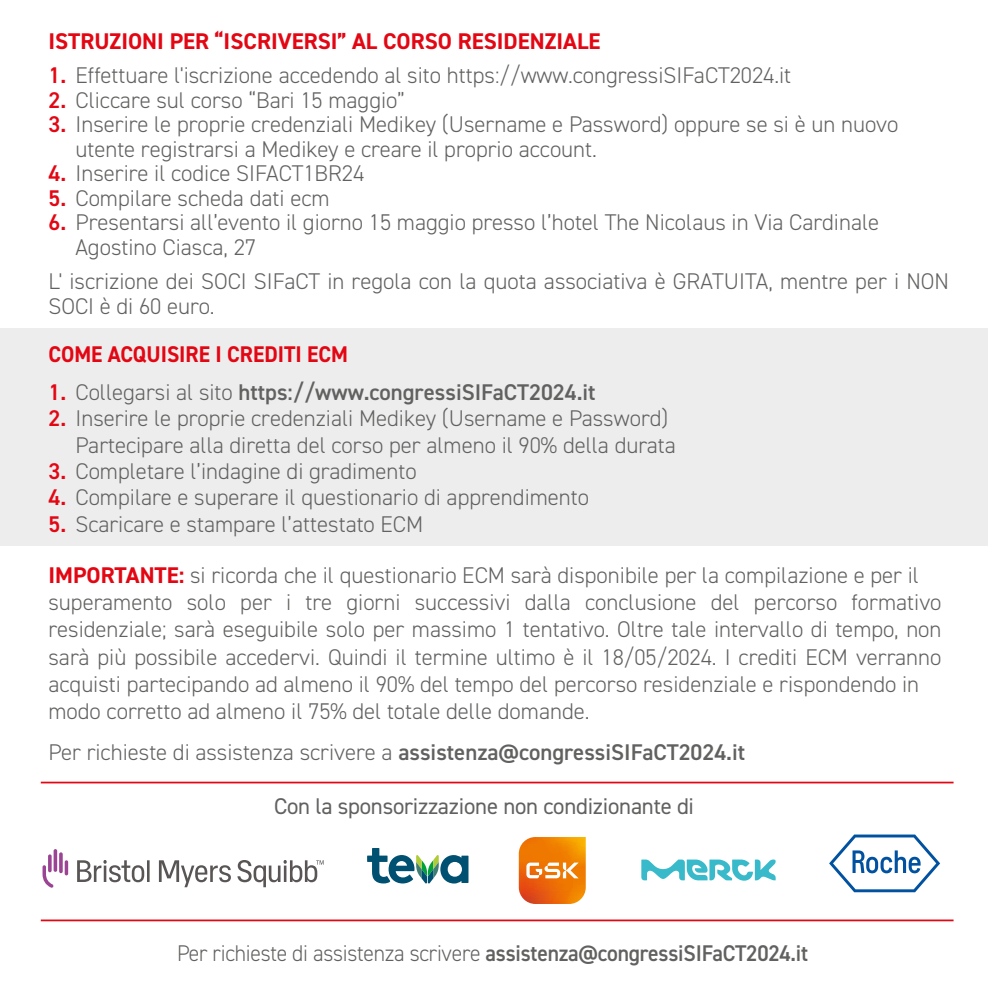
<style>
.page{position:relative;width:988px;height:993px;background:#fff}
.page>*{position:absolute;margin:0;border:0;box-sizing:border-box;transform-origin:0 0}
.t1{font:300 22.75px/27.3px "DIN2014";color:#616160}
.t2{font:600 22.75px "DIN2014";letter-spacing:-.01em;color:#616160;scale:.95 1}
.t3{font:600 22.75px "DIN2014";letter-spacing:-.01em;color:#616160}
.t4{font:700 22.75px "DIN2014";color:#e30613}
.t5{font:22.75px "DIN2014";letter-spacing:-.01em;color:#616160}
.t6{font:700 22.75px "DIN2014";color:#e30613;scale:.94 1}
.s1{font-weight:600;color:#e30613}
.s2{color:#e30613}
.s3{font-weight:300}
.s4{font-weight:700;color:#e30613}
.s5{font-weight:600}
</style>
<div class="page">
<div style="left:0;top:328px;width:987px;height:217px;background:#ededed"></div>
<hr style="left:41px;top:781px;width:912px;height:2px;background:#e30613">
<hr style="left:41px;top:919px;width:912px;height:1px;background:#e30613">
<svg style="left:367px;top:848px;width:101px;height:35px"></svg>
<svg style="left:518px;top:837px;width:67px;height:66px"></svg>
<svg style="left:641px;top:859px;width:134px;height:21px"></svg>
<svg style="left:829px;top:834px;width:110px;height:57px"></svg>
<svg style="left:77px;top:860px;width:246px;height:26px"></svg>
<svg style="left:42px;top:849px;width:26px;height:38px"></svg>
<p class="t4" style="left:48px;top:26px;width:553px">ISTRUZIONI PER “ISCRIVERSI” AL CORSO RESIDENZIALE</p>
<p class="t1" style="left:48px;top:62px;width:744px"><span class="s1">1.</span> Effettuare l'iscrizione accedendo al sito https://www.congressiSIFaCT2024.it</p>
<p class="t1" style="left:48px;top:86px;width:358px"><span class="s1">2.</span> Cliccare sul corso “Bari 15 maggio”</p>
<p class="t1" style="left:75px;top:112px;width:824px;line-height:24.5px;text-indent:-27px"><span class="s1">3.</span> Inserire le proprie credenziali Medikey (Username e Password) oppure se si è un nuovo utente registrarsi a Medikey e creare il proprio account.</p>
<p class="t1" style="left:48px;top:160px;width:317px"><span class="s1">4.</span> Inserire il codice SIFACT1BR24</p>
<p class="t1" style="left:48px;top:184px;width:282px"><span class="s1">5.</span> Compilare scheda dati ecm</p>
<p class="t1" style="left:75px;top:210px;width:805px;line-height:24.5px;text-indent:-27px"><span class="s1">6.</span> Presentarsi all’evento il giorno 15 maggio presso l’hotel The Nicolaus in Via Cardinale<br>Agostino Ciasca, 27</p>
<p class="t1" style="left:48px;top:269px;width:901px;line-height:24.5px">L' iscrizione dei SOCI SIFaCT in regola con la quota associativa è GRATUITA, mentre per i NON<br>SOCI è di 60 euro.</p>
<p class="t6" style="left:48px;top:339px;width:320px">COME ACQUISIRE I CREDITI ECM</p>
<p class="t3" style="left:48px;top:377px;width:548px"><span class="s2">1.</span> <span class="s3">Collegarsi al sito</span> https://www.congressiSIFaCT2024.it</p>
<p class="t1" style="left:75px;top:405px;width:602px;line-height:26.2px;text-indent:-27px"><span class="s1">2.</span> Inserire le proprie credenziali Medikey (Username e Password)<br>Partecipare alla diretta del corso per almeno il 90% della durata</p>
<p class="t1" style="left:48px;top:457px;width:369px"><span class="s1">3.</span> Completare l’indagine di gradimento</p>
<p class="t1" style="left:48px;top:483px;width:542px"><span class="s1">4.</span> Compilare e superare il questionario di apprendimento</p>
<p class="t1" style="left:48px;top:510px;width:376px"><span class="s1">5.</span> Scaricare e stampare l’attestato ECM</p>
<p class="t1" style="left:48px;top:561px;width:894px"><span class="s4">IMPORTANTE:</span> si ricorda che il questionario ECM sarà disponibile per la compilazione e per il superamento solo per i tre giorni successivi dalla conclusione del percorso formativo residenziale; sarà eseguibile solo per massimo 1 tentativo. Oltre tale intervallo di tempo, non sarà più possibile accedervi. Quindi il termine ultimo è il 18/05/2024. I crediti ECM verranno acquisti partecipando ad almeno il 90% del tempo del percorso residenziale e rispondendo in modo corretto ad almeno il 75% del totale delle domande.</p>
<p class="t1" style="left:48px;top:738px;width:698px">Per richieste di assistenza scrivere a <span class="s5">assistenza@congressiSIFaCT2024.it</span></p>
<p class="t5" style="left:274px;top:791px;width:421px">Con la sponsorizzazione non condizionante di</p>
<p class="t2" style="left:177px;top:937px;width:665px"><span class="s3">Per richieste di assistenza scrivere</span> assistenza@congressiSIFaCT2024.it</p>
</div>
